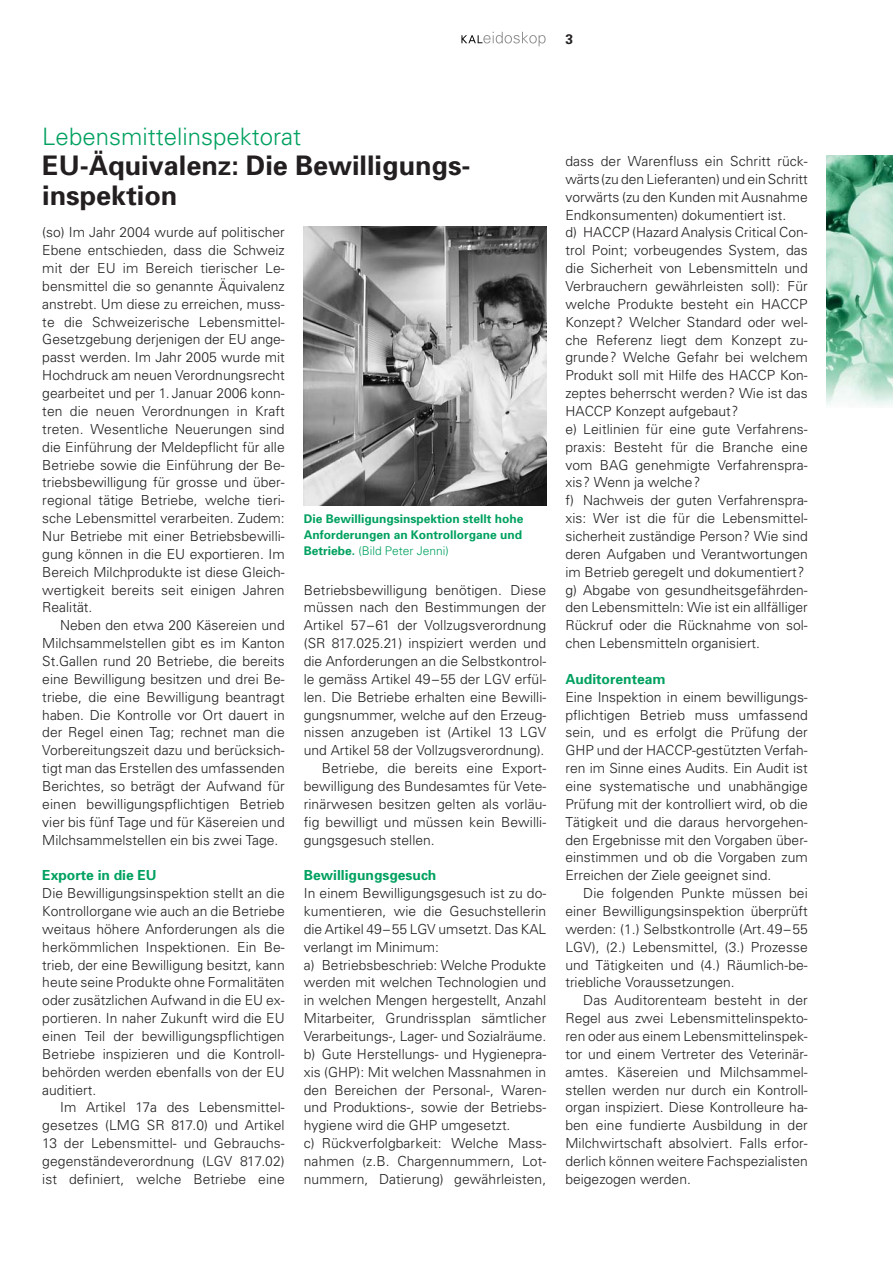
<style>
.page{position:relative;width:893px;height:1263px;background:#fff}
.page>*{position:absolute;margin:0;border:0;box-sizing:border-box;transform-origin:0 0}
.t1{font:700 27px/30px "Univers";color:#231f20}
.t2{font:300 24px "Univers";color:#00a160}
.t3{font:300 13.8px/17.9px "Univers";color:#231f20;text-align:justify}
.t4{font:700 13.8px "Univers";color:#00a160}
.t5{font:700 13.8px "Univers";color:#231f20}
.t6{font:700 12px/16.2px "Univers";color:#00a160;text-align:justify}
.s1{font-weight:300}
</style>
<div class="page">
<img style="left:304px;top:227px;width:242px;height:278px">
<svg style="left:461px;top:32px;width:85px;height:14px"></svg>
<img style="left:827px;top:155px;width:66px;height:251px">
<p class="t5" style="left:565px;top:34px;width:9px">3</p>
<h2 class="t2" style="left:42px;top:128px;width:260px">Lebensmittelinspektorat</h2>
<h1 class="t1" style="left:42px;top:153px;width:430px">EU-Äquivalenz: Die Bewilligungs&shy;inspektion</h1>
<p class="t3" style="left:42px;top:225px;width:244px">(so) Im Jahr 2004 wurde auf politischer Ebene entschieden, dass die Schweiz mit der EU im Bereich tierischer Le&shy;bensmittel die so genannte Äquivalenz anstrebt. Um diese zu erreichen, muss&shy;te die Schweizerische Lebensmittel-Gesetzgebung derjenigen der EU ange&shy;passt werden. Im Jahr 2005 wurde mit Hochdruck am neuen Verordnungsrecht gearbeitet und per 1. Januar 2006 konn&shy;ten die neuen Verordnungen in Kraft treten. Wesentliche Neuerungen sind die Einführung der Meldepflicht für alle Betriebe sowie die Einführung der Be&shy;triebsbewilligung für grosse und über&shy;regional tätige Betriebe, welche tieri&shy;sche Lebensmittel verarbeiten. Zudem:<br>Nur Betriebe mit einer Betriebsbewilli&shy;gung können in die EU exportieren. Im Bereich Milchprodukte ist diese Gleich&shy;wertigkeit bereits seit einigen Jahren Realität.</p>
<p class="t3" style="left:42px;top:618px;width:244px;text-indent:18px">Neben den etwa 200 Käsereien und Milchsammelstellen gibt es im Kanton St.Gallen rund 20 Betriebe, die bereits eine Bewilligung besitzen und drei Be&shy;triebe, die eine Bewilligung beantragt haben. Die Kontrolle vor Ort dauert in der Regel einen Tag; rechnet man die Vorbereitungszeit dazu und berücksich&shy;tigt man das Erstellen des umfassenden Berichtes, so beträgt der Aufwand für einen bewilligungspflichtigen Betrieb vier bis fünf Tage und für Käsereien und Milchsammelstellen ein bis zwei Tage.</p>
<p class="t4" style="left:42px;top:870px;width:116px">Exporte in die EU</p>
<p class="t3" style="left:42px;top:886px;width:244px">Die Bewilligungsinspektion stellt an die Kontrollorgane wie auch an die Betriebe weitaus höhere Anforderungen als die herkömmlichen Inspektionen. Ein Be&shy;trieb, der eine Bewilligung besitzt, kann heute seine Produkte ohne Formalitäten oder zusätzlichen Aufwand in die EU ex&shy;portieren. In naher Zukunft wird die EU einen Teil der bewilligungspflichtigen Betriebe inspizieren und die Kontroll&shy;behörden werden ebenfalls von der EU auditiert.</p>
<p class="t3" style="left:42px;top:1100px;width:244px;text-indent:18px">Im Artikel 17a des Lebensmittel&shy;gesetzes (LMG SR 817.0) und Artikel 13 der Lebensmittel- und Gebrauchs&shy;gegenständeverordnung (LGV 817.02) ist definiert, welche Betriebe eine</p>
<p class="t6" style="left:304px;top:512px;width:221px">Die Bewilligungsinspektion stellt hohe Anforderungen an Kontrollorgane und Betriebe. <span class="s1">(Bild Peter Jenni)</span></p>
<p class="t3" style="left:304px;top:582px;width:244px">Betriebsbewilligung benötigen. Diese</p>
<p class="t3" style="left:304px;top:600px;width:244px">müssen nach den Bestimmungen der</p>
<p class="t3" style="left:304px;top:618px;width:244px">Artikel 57–61 der Vollzugsverordnung</p>
<p class="t3" style="left:304px;top:636px;width:244px">(SR 817.025.21) inspiziert werden und</p>
<p class="t3" style="left:304px;top:653px;width:244px">die Anforderungen an die Selbstkontrol-</p>
<p class="t3" style="left:304px;top:671px;width:244px">le gemäss Artikel 49–55 der LGV erfül-</p>
<p class="t3" style="left:304px;top:689px;width:244px">len. Die Betriebe erhalten eine Bewilli-</p>
<p class="t3" style="left:304px;top:707px;width:244px">gungsnummer, welche auf den Erzeug-</p>
<p class="t3" style="left:304px;top:725px;width:244px">nissen anzugeben ist (Artikel 13 LGV</p>
<p class="t3" style="left:304px;top:743px;width:242px">und Artikel 58 der Vollzugsverordnung).</p>
<p class="t3" style="left:322px;top:761px;width:226px">Betriebe, die bereits eine Export-</p>
<p class="t3" style="left:304px;top:778px;width:244px">bewilligung des Bundesamtes für Vete-</p>
<p class="t3" style="left:304px;top:796px;width:244px">rinärwesen besitzen gelten als vorläu-</p>
<p class="t3" style="left:304px;top:814px;width:244px">fig bewilligt und müssen kein Bewilli-</p>
<p class="t3" style="left:304px;top:832px;width:132px">gungsgesuch stellen.</p>
<p class="t4" style="left:304px;top:870px;width:134px">Bewilligungsgesuch</p>
<p class="t3" style="left:304px;top:886px;width:244px;text-align:left">In einem Bewilligungsgesuch ist zu do&shy;kumentieren, wie die Gesuchstellerin die Artikel 49–55 LGV umsetzt. Das KAL verlangt im Minimum:<br>a) Betriebsbeschrieb: Welche Produkte werden mit welchen Technologien und in welchen Mengen hergestellt, Anzahl Mitarbeiter, Grundrissplan sämtlicher Verarbeitungs-, Lager- und Sozialräume. b) Gute Herstellungs- und Hygienepra&shy;xis (GHP): Mit welchen Massnahmen in den Bereichen der Personal-, Waren&shy;und Produktions-, sowie der Betriebs&shy;hygiene wird die GHP umgesetzt.<br>c) Rückverfolgbarkeit: Welche Mass&shy;nahmen (z.B. Chargennummern, Lot&shy;nummern, Datierung) gewährleisten,</p>
<p class="t3" style="left:565px;top:153px;width:244px;text-align:left">dass der Warenfluss ein Schritt rück&shy;wärts(zu den Lieferanten) und ein Schritt vorwärts (zu den Kunden mit Ausnahme Endkonsumenten) dokumentiert ist.<br>d) HACCP (Hazard Analysis Critical Con&shy;trol Point; vorbeugendes System, das die Sicherheit von Lebensmitteln und Verbrauchern gewährleisten soll): Für welche Produkte besteht ein HACCP Konzept? Welcher Standard oder wel&shy;che Referenz liegt dem Konzept zu&shy;grunde? Welche Gefahr bei welchem Produkt soll mit Hilfe des HACCP Kon&shy;zeptes beherrscht werden? Wie ist das HACCP Konzept aufgebaut?<br>e) Leitlinien für eine gute Verfahrens&shy;praxis: Besteht für die Branche eine vom BAG genehmigte Verfahrenspra&shy;xis? Wenn ja welche?<br>f) Nachweis der guten Verfahrenspra&shy;xis: Wer ist die für die Lebensmittel&shy;sicherheit zuständige Person? Wie sind deren Aufgaben und Verantwortungen im Betrieb geregelt und dokumentiert? g) Abgabe von gesundheitsgefährden&shy;den Lebensmitteln: Wie ist ein allfälliger Rückruf oder die Rücknahme von sol&shy;chen Lebensmitteln organisiert.</p>
<p class="t4" style="left:565px;top:674px;width:102px">Auditorenteam</p>
<p class="t3" style="left:565px;top:689px;width:244px">Eine Inspektion in einem bewilligungs&shy;pflichtigen Betrieb muss umfassend sein, und es erfolgt die Prüfung der GHP und der HACCP-gestützten Verfah&shy;ren im Sinne eines Audits. Ein Audit ist eine systematische und unabhängige Prüfung mit der kontrolliert wird, ob die Tätigkeit und die daraus hervorgehen&shy;den Ergebnisse mit den Vorgaben über&shy;einstimmen und ob die Vorgaben zum Erreichen der Ziele geeignet sind.</p>
<p class="t3" style="left:565px;top:886px;width:244px;text-indent:18px">Die folgenden Punkte müssen bei einer Bewilligungsinspektion überprüft werden: (1.) Selbstkontrolle (Art.49–55<br>LGV), (2.) Lebensmittel, (3.) Prozesse und Tätigkeiten und (4.) Räumlich-be&shy;triebliche Voraussetzungen.</p>
<p class="t3" style="left:565px;top:993px;width:244px;text-indent:18px">Das Auditorenteam besteht in der Regel aus zwei Lebensmittelinspekto&shy;ren oder aus einem Lebensmittelinspek&shy;tor und einem Vertreter des Veterinär&shy;amtes. Käsereien und Milchsammel&shy;stellen werden nur durch ein Kontroll&shy;organ inspiziert. Diese Kontrolleure ha&shy;ben eine fundierte Ausbildung in der Milchwirtschaft absolviert. Falls erfor&shy;derlich können weitere Fachspezialisten beigezogen werden.</p>
</div>
